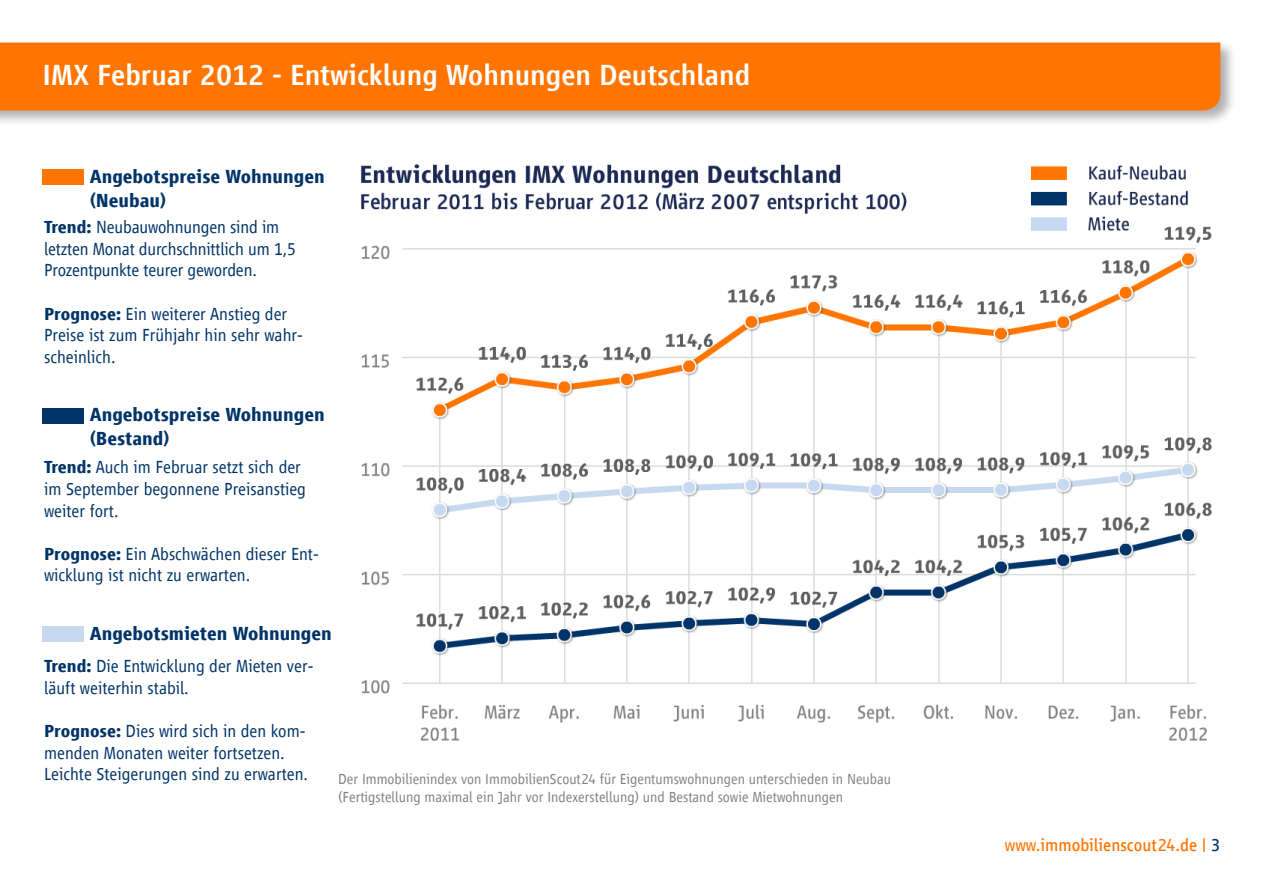
<style>
.page{position:relative;width:1263px;height:893px;background:#fff}
.page>*{position:absolute;margin:0;border:0;box-sizing:border-box;transform-origin:0 0}
.TitlePage{font:500 30px "Scout Vialog";color:#fff}
.t1{font:700 19.5px/23.4px "Scout Vialog";color:#003468}
.t2{font:300 18px/21.6px "Scout Vialog";color:#003468}
.t3{font:18px "Scout Vialog";color:#ff7500}
.t4{font:300 15px/18px "Scout Vialog";color:#828282}
.s1{font-weight:700}
.s2{color:#003468}
</style>
<div class="page">
<div style="left:0;top:40px;width:1236px;height:87px;background:#231f20;opacity:.35"></div>
<div style="left:0;top:43px;width:1220px;height:68px;background:#ff7500"></div>
<svg style="left:43px;top:169px;width:41px;height:16px"></svg>
<svg style="left:43px;top:626px;width:41px;height:16px"></svg>
<svg style="left:43px;top:408px;width:41px;height:15px"></svg>
<img style="left:361px;top:164px;width:851px;height:577px">
<p class="TitlePage" style="left:43px;top:59px;width:709px">IMX Februar 2012 - Entwicklung Wohnungen Deutschland</p>
<p class="t1" style="left:90px;top:165px;width:237px">Angebotspreise Wohnungen (Neubau)</p>
<p class="t2" style="left:44px;top:216px;width:254px"><span class="s1">Trend:</span> Neubauwohnungen sind im letzten Monat durchschnittlich um 1,5<br>Prozentpunkte teurer geworden.</p>
<p class="t2" style="left:44px;top:303px;width:260px"><span class="s1">Prognose:</span> Ein weiterer Anstieg der<br>Preise ist zum Frühjahr hin sehr wahr&shy;scheinlich.</p>
<p class="t1" style="left:90px;top:403px;width:237px">Angebotspreise Wohnungen (Bestand)</p>
<p class="t2" style="left:44px;top:457px;width:263px"><span class="s1">Trend:</span> Auch im Februar setzt sich der im September begonnene Preisanstieg weiter fort.</p>
<p class="t2" style="left:44px;top:543px;width:276px"><span class="s1">Prognose:</span> Ein Abschwächen dieser Ent&shy;wicklung ist nicht zu erwarten.</p>
<p class="t1" style="left:90px;top:622px;width:244px">Angebotsmieten Wohnungen</p>
<p class="t2" style="left:44px;top:656px;width:271px"><span class="s1">Trend:</span> Die Entwicklung der Mieten ver&shy;läuft weiterhin stabil.</p>
<p class="t2" style="left:44px;top:720px;width:265px"><span class="s1">Prognose:</span> Dies wird sich in den kom&shy;menden Monaten weiter fortsetzen.<br>Leichte Steigerungen sind zu erwarten.</p>
<p class="t4" style="left:338px;top:770px;width:554px">Der Immobilienindex von ImmobilienScout24 für Eigentumswohnungen unterschieden in Neubau (Fertigstellung maximal ein Jahr vor Indexerstellung) und Bestand sowie Mietwohnungen</p>
<p class="t3" style="left:1005px;top:835px;width:217px">www.immobilienscout24.de | <span class="s2">3</span></p>
</div>
